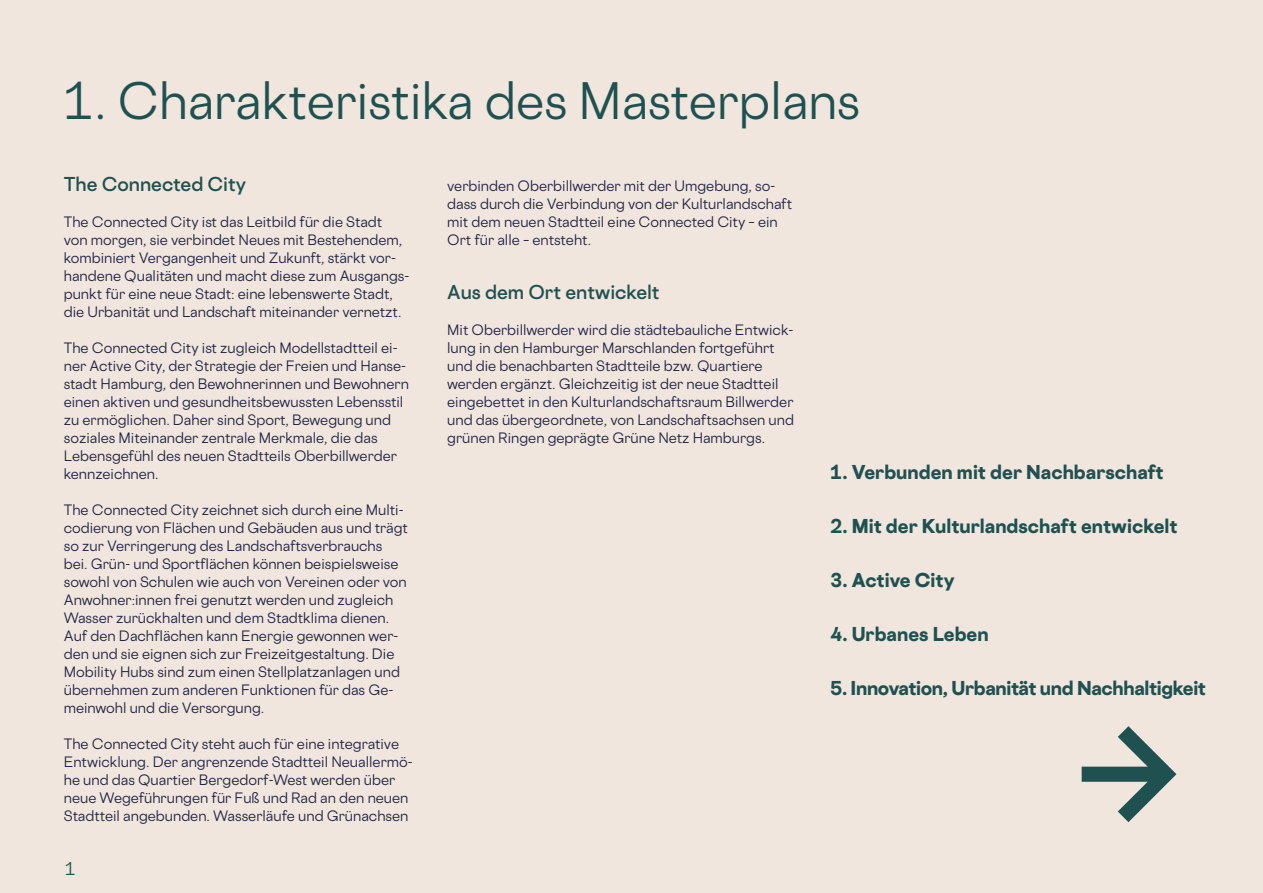
<style>
.page{position:relative;width:1263px;height:893px;background:#f0e6dd}
.page>*{position:absolute;margin:0;border:0;box-sizing:border-box;transform-origin:0 0}
.t1{font:700 120px "Cosmica";color:#1f5151}
.t2{font:47.25px "Cosmica";color:#1f5151}
.t3{font:800 18px "Cosmica";color:#1f5151}
.t4{font:800 18px "Cosmica";letter-spacing:-.02em;color:#1f5151}
.t5{font:600 18px "Cosmica";color:#1f5151}
.t6{font:16.5px "Cosmica";color:#1f5151}
.t7{font:13.5px/18px "Cosmica";color:#212244}
</style>
<div class="page">
<h2 class="t2" style="left:64px;top:71px;width:798px">1. Charakteristika des Masterplans</h2>
<h3 class="t5" style="left:64px;top:173px;width:184px">The Connected City</h3>
<p class="t7" style="left:64px;top:213px;width:347px">The Connected City ist das Leitbild für die Stadt von morgen, sie verbindet Neues mit Bestehendem, kombiniert Vergangenheit und Zukunft, stärkt vor&shy;handene Qualitäten und macht diese zum Ausgangs&shy;punkt für eine neue Stadt: eine lebenswerte Stadt, die Urbanität und Landschaft miteinander vernetzt.</p>
<p class="t7" style="left:64px;top:339px;width:347px">The Connected City ist zugleich Modellstadtteil ei&shy;ner Active City, der Strategie der Freien und Hanse&shy;stadt Hamburg, den Bewohnerinnen und Bewohnern einen aktiven und gesundheitsbewussten Lebensstil zu ermöglichen. Daher sind Sport, Bewegung und soziales Miteinander zentrale Merkmale, die das Lebensgefühl des neuen Stadtteils Oberbillwerder kennzeichnen.</p>
<p class="t7" style="left:64px;top:501px;width:346px">The Connected City zeichnet sich durch eine Multi&shy;codierung von Flächen und Gebäuden aus und trägt so zur Verringerung des Landschaftsverbrauchs bei. Grün- und Sportflächen können beispielsweise sowohl von Schulen wie auch von Vereinen oder von Anwohner:innen frei genutzt werden und zugleich Wasser zurückhalten und dem Stadtklima dienen.<br>Auf den Dachflächen kann Energie gewonnen wer&shy;den und sie eignen sich zur Freizeitgestaltung. Die Mobility Hubs sind zum einen Stellplatzanlagen und übernehmen zum anderen Funktionen für das Ge&shy;meinwohl und die Versorgung.</p>
<p class="t7" style="left:64px;top:735px;width:350px">The Connected City steht auch für eine integrative Entwicklung. Der angrenzende Stadtteil Neuallermö&shy;he und das Quartier Bergedorf-West werden über neue Wegeführungen für Fuß und Rad an den neuen Stadtteil angebunden. Wasserläufe und Grünachsen</p>
<p class="t6" style="left:65px;top:858px;width:12px">1</p>
<p class="t7" style="left:447px;top:177px;width:346px">verbinden Oberbillwerder mit der Umgebung, so&shy;dass durch die Verbindung von der Kulturlandschaft mit dem neuen Stadtteil eine Connected City – ein Ort für alle – entsteht.</p>
<h3 class="t5" style="left:447px;top:281px;width:214px">Aus dem Ort entwickelt</h3>
<p class="t7" style="left:447px;top:321px;width:348px">Mit Oberbillwerder wird die städtebauliche Entwick&shy;lung in den Hamburger Marschlanden fortgeführt und die benachbarten Stadtteile bzw. Quartiere werden ergänzt. Gleichzeitig ist der neue Stadtteil eingebettet in den Kulturlandschaftsraum Billwerder und das übergeordnete, von Landschaftsachsen und grünen Ringen geprägte Grüne Netz Hamburgs.</p>
<h3 class="t3" style="left:831px;top:460px;width:335px">1. Verbunden mit der Nachbarschaft</h3>
<h3 class="t3" style="left:831px;top:514px;width:348px">2. Mit der Kulturlandschaft entwickelt</h3>
<h3 class="t3" style="left:831px;top:568px;width:125px">3. Active City</h3>
<h3 class="t3" style="left:831px;top:622px;width:159px">4. Urbanes Leben</h3>
<h3 class="t4" style="left:831px;top:676px;width:377px">5. Innovation, Urbanität und Nachhaltigkeit</h3>
<h1 class="t1" style="left:1077px;top:699px;width:105px">→</h1>
</div>
